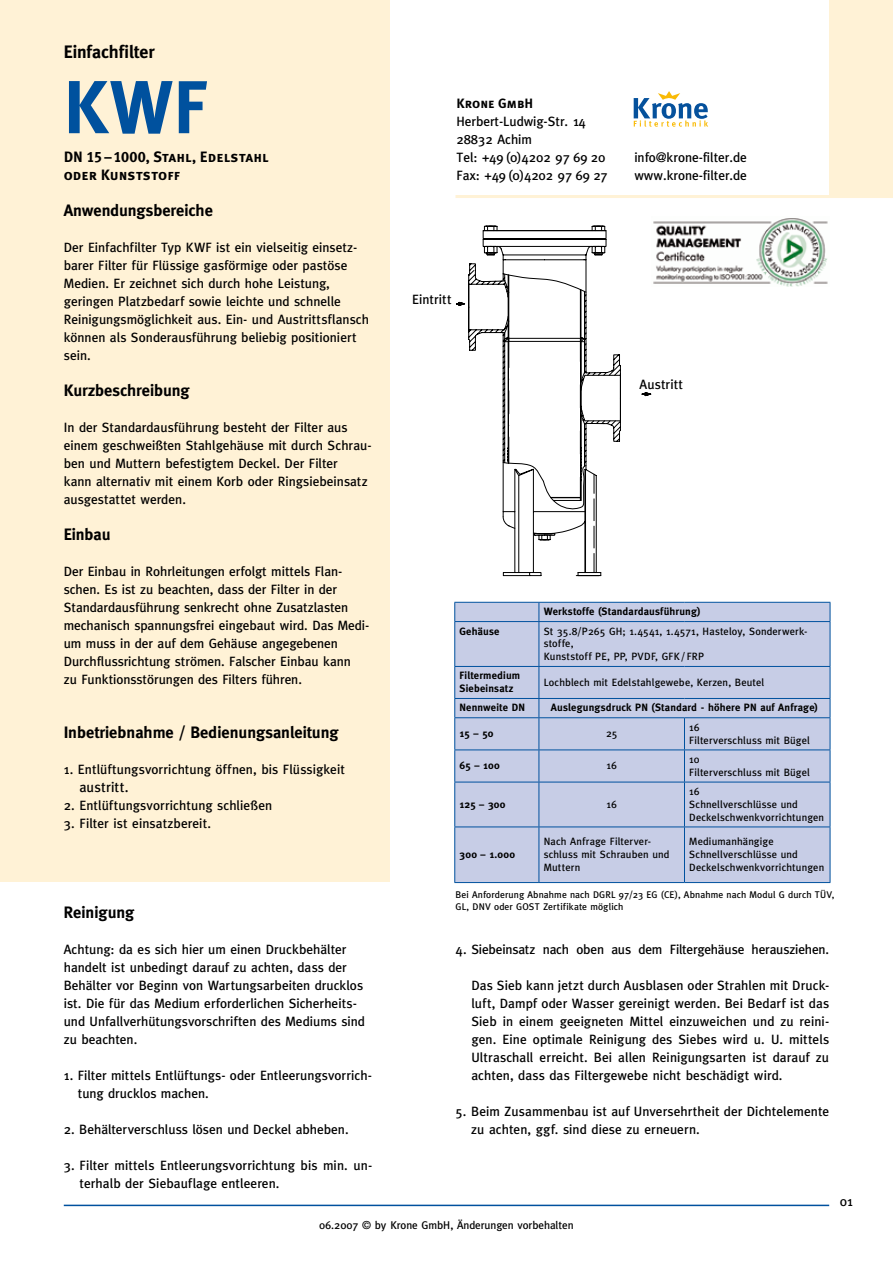
<style>
.page{position:relative;width:893px;height:1263px;background:#fff}
.page>*{position:absolute;margin:0;border:0;box-sizing:border-box;transform-origin:0 0}
.t1{font:700 75px "Meta Plus";color:#00519e}
.t2{font:700 18px "Meta Plus";letter-spacing:-.005em;color:#000}
.t3{font:700 16.5px "Meta Plus";color:#000}
.t4{font:15px/18px "Meta Plus Bold Caps";letter-spacing:.005em;color:#000}
.t5{font:500 14.25px "Meta Plus";letter-spacing:.015em;color:#000}
.t6{font:500 13.5px/18px "Meta Plus";letter-spacing:.005em;color:#000}
.t7{font:13.5px "Meta Plus Bold Caps";color:#000}
.t8{font:500 11.25px "Meta Plus";color:#000}
.t9{font:500 10.65px/12.8px "Meta Plus";letter-spacing:.02em;color:#000}
.t10{font:700 10.65px/12.8px "Meta Plus";letter-spacing:.015em;color:#000}
.t11{font:500 9.75px/11.7px "Meta Plus";letter-spacing:.015em;color:#000}
.s1{font-size:13.5px;color:#fff2d6}
</style>
<div class="page">
<svg style="left:641px;top:392px;width:10px;height:5px"></svg>
<svg style="left:456px;top:226px;width:165px;height:347px"></svg>
<div style="left:0;top:0;width:390px;height:882px;background:#fff2d6"></div>
<div style="left:829px;top:0;width:64px;height:198px;background:#fff2d6"></div>
<svg style="left:634px;top:91px;width:74px;height:36px"></svg>
<hr style="left:455px;top:195px;width:438px;height:3px;background:#fff2d6">
<hr style="left:64px;top:1205px;width:765px;height:1px;background:#00519e">
<img style="left:653px;top:218px;width:175px;height:69px">
<div style="left:455px;top:603px;width:375px;height:279px;background:#c7cde6"></div>
<hr style="left:454px;top:602px;width:85px;height:1px;background:#00519e">
<svg style="left:454px;top:603px;width:1px;height:18px"></svg>
<hr style="left:539px;top:602px;width:145px;height:1px;background:#00519e">
<svg style="left:539px;top:603px;width:1px;height:18px"></svg>
<hr style="left:684px;top:602px;width:146px;height:1px;background:#00519e">
<svg style="left:830px;top:603px;width:1px;height:18px"></svg>
<hr style="left:454px;top:621px;width:85px;height:1px;background:#00519e">
<hr style="left:454px;top:622px;width:1px;height:44px;background:#00519e">
<hr style="left:539px;top:621px;width:145px;height:1px;background:#00519e">
<hr style="left:539px;top:622px;width:1px;height:44px;background:#00519e">
<hr style="left:684px;top:621px;width:146px;height:1px;background:#00519e">
<hr style="left:830px;top:622px;width:1px;height:44px;background:#00519e">
<hr style="left:454px;top:666px;width:85px;height:1px;background:#00519e">
<hr style="left:454px;top:667px;width:1px;height:31px;background:#00519e">
<hr style="left:539px;top:666px;width:145px;height:1px;background:#00519e">
<hr style="left:539px;top:667px;width:1px;height:31px;background:#00519e">
<hr style="left:684px;top:666px;width:146px;height:1px;background:#00519e">
<hr style="left:830px;top:667px;width:1px;height:31px;background:#00519e">
<hr style="left:454px;top:698px;width:85px;height:1px;background:#00519e">
<svg style="left:454px;top:699px;width:1px;height:18px"></svg>
<hr style="left:539px;top:698px;width:145px;height:1px;background:#00519e">
<svg style="left:539px;top:699px;width:1px;height:18px"></svg>
<hr style="left:684px;top:698px;width:146px;height:1px;background:#00519e">
<svg style="left:830px;top:699px;width:1px;height:18px"></svg>
<hr style="left:454px;top:717px;width:85px;height:1px;background:#00519e">
<hr style="left:454px;top:718px;width:1px;height:31px;background:#00519e">
<hr style="left:539px;top:717px;width:145px;height:1px;background:#00519e">
<hr style="left:539px;top:718px;width:1px;height:31px;background:#00519e">
<hr style="left:684px;top:717px;width:146px;height:1px;background:#00519e">
<hr style="left:684px;top:718px;width:1px;height:31px;background:#00519e">
<hr style="left:830px;top:718px;width:1px;height:31px;background:#00519e">
<hr style="left:454px;top:749px;width:85px;height:1px;background:#00519e">
<hr style="left:454px;top:750px;width:1px;height:32px;background:#00519e">
<hr style="left:539px;top:749px;width:145px;height:1px;background:#00519e">
<hr style="left:539px;top:750px;width:1px;height:32px;background:#00519e">
<hr style="left:684px;top:749px;width:146px;height:1px;background:#00519e">
<hr style="left:684px;top:750px;width:1px;height:32px;background:#00519e">
<hr style="left:830px;top:750px;width:1px;height:32px;background:#00519e">
<hr style="left:454px;top:782px;width:85px;height:1px;background:#00519e">
<hr style="left:454px;top:782px;width:1px;height:44px;background:#00519e">
<hr style="left:539px;top:782px;width:145px;height:1px;background:#00519e">
<hr style="left:539px;top:782px;width:1px;height:44px;background:#00519e">
<hr style="left:684px;top:782px;width:146px;height:1px;background:#00519e">
<hr style="left:684px;top:782px;width:1px;height:44px;background:#00519e">
<hr style="left:830px;top:782px;width:1px;height:44px;background:#00519e">
<hr style="left:454px;top:826px;width:85px;height:1px;background:#00519e">
<hr style="left:454px;top:827px;width:1px;height:55px;background:#00519e">
<hr style="left:539px;top:826px;width:145px;height:1px;background:#00519e">
<hr style="left:539px;top:827px;width:1px;height:55px;background:#00519e">
<hr style="left:684px;top:826px;width:146px;height:1px;background:#00519e">
<hr style="left:684px;top:827px;width:1px;height:55px;background:#00519e">
<hr style="left:830px;top:827px;width:1px;height:55px;background:#00519e">
<hr style="left:454px;top:882px;width:85px;height:1px;background:#00519e">
<hr style="left:539px;top:882px;width:145px;height:1px;background:#00519e">
<hr style="left:684px;top:882px;width:146px;height:1px;background:#00519e">
<h2 class="t2" style="left:64px;top:42px;width:92px">Einfachfilter</h2>
<h1 class="t1" style="left:64px;top:64px;width:145px">KWF</h1>
<p class="t4" style="left:64px;top:148px;width:206px">DN 15 – 1000, Stahl, Edelstahl oder Kunststoff</p>
<p class="t3" style="left:64px;top:201px;width:151px">Anwendungsbereiche</p>
<p class="t6" style="left:64px;top:238px;width:307px">Der Einfachfilter Typ KWF ist ein vielseitig einsetz&shy;barer Filter für Flüssige gasförmige oder pastöse Medien. Er zeichnet sich durch hohe Leistung, geringen Platzbedarf sowie leichte und schnelle Reinigungsmöglichkeit aus. Ein- und Austrittsflansch können als Sonderausführung beliebig positioniert sein.</p>
<p class="t3" style="left:64px;top:381px;width:127px">Kurzbeschreibung</p>
<p class="t6" style="left:64px;top:418px;width:309px">In der Standardausführung besteht der Filter aus einem geschweißten Stahlgehäuse mit durch Schrau&shy;ben und Muttern befestigtem Deckel. Der Filter<br>kann alternativ mit einem Korb oder Ringsiebeinsatz ausgestattet werden.</p>
<p class="t3" style="left:64px;top:525px;width:48px">Einbau</p>
<p class="t6" style="left:64px;top:562px;width:307px">Der Einbau in Rohrleitungen erfolgt mittels Flan&shy;schen. Es ist zu beachten, dass der Filter in der Standardausführung senkrecht ohne Zusatzlasten mechanisch spannungsfrei eingebaut wird. Das Medi&shy;um muss in der auf dem Gehäuse angegebenen Durchflussrichtung strömen. Falscher Einbau kann<br>zu Funktionsstörungen des Filters führen.</p>
<p class="t3" style="left:64px;top:723px;width:276px">Inbetriebnahme / Bedienungsanleitung</p>
<p class="t6" style="left:64px;top:760px;width:283px">1. Entlüftungsvorrichtung öffnen, bis Flüssigkeit</p>
<p class="t5" style="left:64px;top:779px;width:66px"><span class="s1">2.</span> austritt.</p>
<p class="t6" style="left:64px;top:796px;width:210px">2. Entlüftungsvorrichtung schließen</p>
<p class="t6" style="left:64px;top:814px;width:149px">3. Filter ist einsatzbereit.</p>
<p class="t3" style="left:64px;top:903px;width:72px">Reinigung</p>
<p class="t6" style="left:64px;top:940px;width:303px">Achtung: da es sich hier um einen Druckbehälter handelt ist unbedingt darauf zu achten, dass der Behälter vor Beginn von Wartungsarbeiten drucklos ist. Die für das Medium erforderlichen Sicherheits&shy;und Unfallverhütungsvorschriften des Mediums sind zu beachten.</p>
<p class="t6" style="left:78px;top:1066px;width:296px;text-indent:-14px">1. Filter mittels Entlüftungs- oder Entleerungsvorrich&shy;tung drucklos machen.</p>
<p class="t6" style="left:64px;top:1120px;width:286px">2. Behälterverschluss lösen und Deckel abheben.</p>
<p class="t6" style="left:80px;top:1156px;width:294px;text-indent:-16px">3. Filter mittels Entleerungsvorrichtung bis min. un&shy;terhalb der Siebauflage entleeren.</p>
<p class="t7" style="left:456px;top:96px;width:78px">Krone GmbH</p>
<p class="t6" style="left:456px;top:112px;width:153px">Herbert-Ludwig-Str. 14<br>28832 Achim<br>Tel: +49 (0)4202 97 69 20<br>Fax: +49 (0)4202 97 69 27</p>
<p class="t6" style="left:634px;top:148px;width:114px">info@krone-filter.de www.krone-filter.de</p>
<p class="t6" style="left:412px;top:291px;width:41px">Eintritt</p>
<p class="t6" style="left:640px;top:375px;width:45px">Austritt</p>
<p class="t10" style="left:544px;top:605px;width:159px">Werkstoffe (Standardausführung)</p>
<p class="t10" style="left:459px;top:624px;width:42px">Gehäuse</p>
<p class="t9" style="left:544px;top:624px;width:265px">St 35.8/P265 GH; 1.4541, 1.4571, Hasteloy, Sonderwerk&shy;stoffe,<br>Kunststoff PE, PP, PVDF, GFK/ FRP</p>
<p class="t10" style="left:459px;top:669px;width:62px">Filtermedium<br>Siebeinsatz</p>
<p class="t9" style="left:544px;top:676px;width:222px">Lochblech mit Edelstahlgewebe, Kerzen, Beutel</p>
<p class="t10" style="left:459px;top:701px;width:67px">Nennweite DN</p>
<p class="t10" style="left:551px;top:701px;width:269px">Auslegungsdruck PN (Standard - höhere PN auf Anfrage)</p>
<p class="t10" style="left:459px;top:727px;width:36px">15 – 50</p>
<p class="t9" style="left:606px;top:727px;width:13px">25</p>
<p class="t9" style="left:689px;top:721px;width:122px">16<br>Filterverschluss mit Bügel</p>
<p class="t10" style="left:459px;top:759px;width:42px">65 – 100</p>
<p class="t9" style="left:607px;top:759px;width:12px">16</p>
<p class="t9" style="left:689px;top:753px;width:122px">10<br>Filterverschluss mit Bügel</p>
<p class="t10" style="left:459px;top:798px;width:48px">125 – 300</p>
<p class="t9" style="left:607px;top:798px;width:12px">16</p>
<p class="t9" style="left:689px;top:785px;width:136px">16<br>Schnellverschlüsse und<br>Deckelschwenkvorrichtungen</p>
<p class="t9" style="left:544px;top:835px;width:127px">Nach Anfrage Filterver&shy;schluss mit Schrauben und<br>Muttern</p>
<p class="t9" style="left:689px;top:835px;width:136px">Mediumanhängige<br>Schnellverschlüsse und<br>Deckelschwenk-vorrichtungen</p>
<p class="t11" style="left:455px;top:889px;width:380px">Bei Anforderung Abnahme nach DGRL 97/23 EG (CE), Abnahme nach Modul G durch TÜV,<br>GL, DNV oder GOST Zertifikate möglich</p>
<p class="t10" style="left:459px;top:848px;width:57px">300 – 1.000</p>
<p class="t6" style="left:455px;top:940px;width:375px">4. Siebeinsatz nach oben aus dem Filtergehäuse herausziehen.</p>
<p class="t6" style="left:471px;top:976px;width:359px;text-align:justify">Das Sieb kann jetzt durch Ausblasen oder Strahlen mit Druck&shy;luft, Dampf oder Wasser gereinigt werden. Bei Bedarf ist das Sieb in einem geeigneten Mittel einzuweichen und zu reini&shy;gen. Eine optimale Reinigung des Siebes wird u. U. mittels Ultraschall erreicht. Bei allen Reinigungsarten ist darauf zu achten, dass das Filtergewebe nicht beschädigt wird.</p>
<p class="t6" style="left:471px;top:1102px;width:359px;text-indent:-16px">5. Beim Zusammenbau ist auf Unversehrtheit der Dichtelemente zu achten, ggf. sind diese zu erneuern.</p>
<p class="t6" style="left:840px;top:1192px;width:14px">01</p>
<p class="t8" style="left:319px;top:1218px;width:256px">06.2007 © by Krone GmbH, Änderungen vorbehalten</p>
</div>
